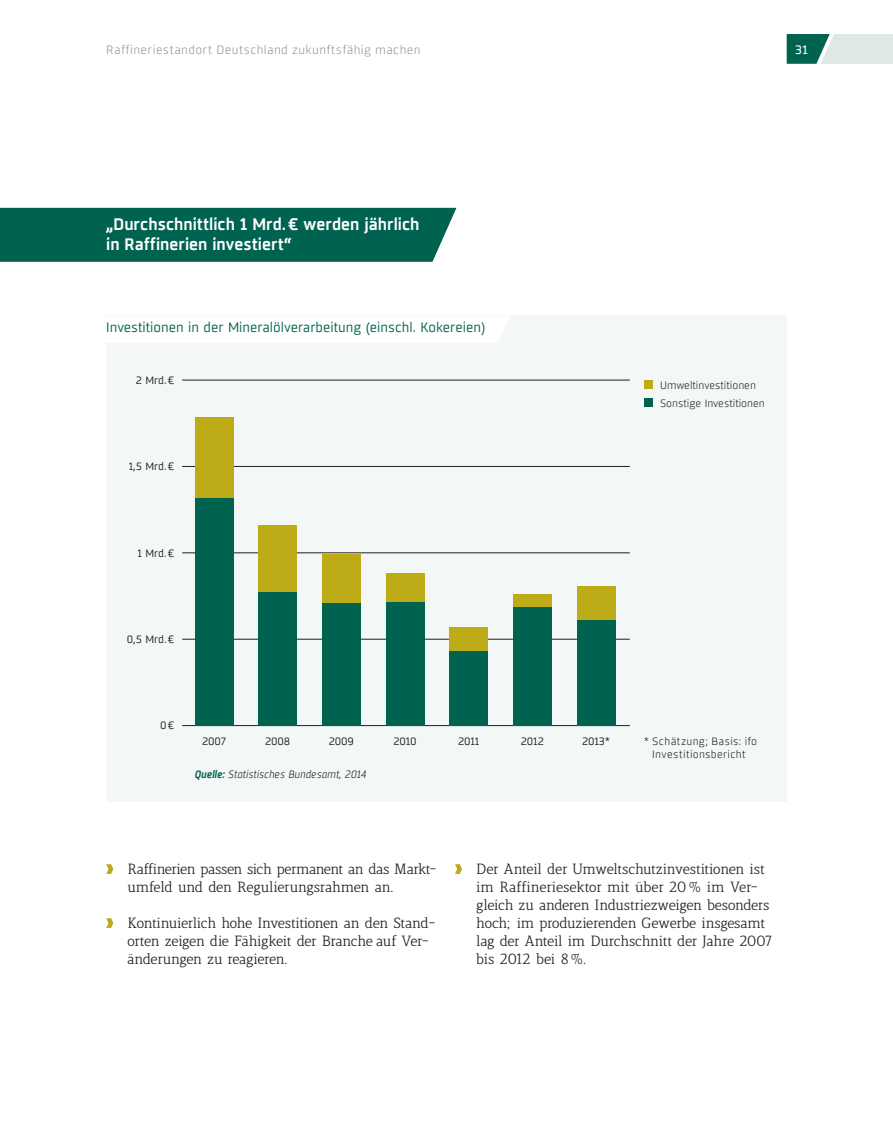
<style>
.page{position:relative;width:893px;height:1127px;background:#fff}
.page>*{position:absolute;margin:0;border:0;box-sizing:border-box;transform-origin:0 0}
.t1{font:600 16.5px/19.8px "Sisco";color:#fff}
.t2{font:300 14.25px/18px "Lenga";letter-spacing:-.015em;color:#231f20}
.t3{font:13.5px "Sisco";color:#006350}
.t4{font:300 12px "Sisco";letter-spacing:.03em;color:#939598}
.t5{font:12px "Sisco";color:#fff}
.t6{font:10.5px "Sisco";letter-spacing:-.01em;color:#231f20}
.t7{font:300 10.5px/18px "Sisco";color:#231f20}
.t8{font:300 10.5px/12.6px "Sisco";letter-spacing:.03em;color:#231f20;text-align:center}
.t9{font:italic 300 10.5px "Sisco";color:#231f20}
.s1{font-weight:600;color:#006350}
</style>
<div class="page">
<svg style="left:786px;top:34px;width:107px;height:30px;background:#94bcb4"></svg>
<div style="left:0;top:208px;width:456px;height:54px;background:#006350"></div>
<div style="left:106px;top:316px;width:681px;height:486px;background:#f3f7f6"></div>
<div style="left:107px;top:316px;width:402px;height:27px;background:#fff"></div>
<svg style="left:106px;top:864px;width:8px;height:10px"></svg>
<svg style="left:106px;top:918px;width:8px;height:10px"></svg>
<svg style="left:455px;top:864px;width:7px;height:10px"></svg>
<div style="left:644px;top:380px;width:9px;height:9px;background:#bdac17"></div>
<div style="left:644px;top:398px;width:9px;height:9px;background:#006350"></div>
<hr style="left:182px;top:725px;width:448px;height:1px;background:#231f20">
<hr style="left:182px;top:639px;width:448px;height:1px;background:#231f20">
<hr style="left:182px;top:552px;width:448px;height:1px;background:#231f20">
<hr style="left:182px;top:466px;width:448px;height:1px;background:#231f20">
<hr style="left:182px;top:380px;width:448px;height:1px;background:#231f20">
<div style="left:195px;top:417px;width:38px;height:308px;background:#bdac17"></div>
<div style="left:195px;top:498px;width:38px;height:227px;background:#006350"></div>
<div style="left:259px;top:525px;width:38px;height:200px;background:#bdac17"></div>
<div style="left:259px;top:592px;width:38px;height:133px;background:#006350"></div>
<div style="left:322px;top:554px;width:39px;height:171px;background:#bdac17"></div>
<div style="left:322px;top:603px;width:39px;height:122px;background:#006350"></div>
<div style="left:386px;top:573px;width:38px;height:152px;background:#bdac17"></div>
<div style="left:386px;top:602px;width:38px;height:123px;background:#006350"></div>
<div style="left:450px;top:627px;width:38px;height:98px;background:#bdac17"></div>
<div style="left:450px;top:651px;width:38px;height:74px;background:#006350"></div>
<div style="left:513px;top:594px;width:39px;height:131px;background:#bdac17"></div>
<div style="left:513px;top:607px;width:39px;height:118px;background:#006350"></div>
<div style="left:577px;top:586px;width:38px;height:139px;background:#bdac17"></div>
<div style="left:577px;top:620px;width:38px;height:105px;background:#006350"></div>
<p class="t4" style="left:106px;top:42px;width:316px">Raffineriestandort Deutschland zukunftsfähig machen</p>
<p class="t5" style="left:795px;top:42px;width:14px">31</p>
<p class="t1" style="left:106px;top:215px;width:315px">„Durchschnittlich 1 Mrd.€ werden jährlich in Raffinerien investiert“</p>
<p class="t3" style="left:106px;top:318px;width:381px">Investitionen in der Mineralölverarbeitung (einschl. Kokereien)</p>
<p class="t6" style="left:136px;top:373px;width:41px">2 Mrd.€</p>
<p class="t6" style="left:129px;top:460px;width:48px">1,5 Mrd.€</p>
<p class="t6" style="left:138px;top:546px;width:39px">1 Mrd.€</p>
<p class="t6" style="left:127px;top:632px;width:50px">0,5 Mrd.€</p>
<p class="t6" style="left:160px;top:719px;width:16px">0€</p>
<p class="t6" style="left:202px;top:735px;width:26px">2007</p>
<p class="t6" style="left:265px;top:735px;width:27px">2008</p>
<p class="t6" style="left:329px;top:735px;width:27px">2009</p>
<p class="t6" style="left:393px;top:735px;width:25px">2010</p>
<p class="t6" style="left:458px;top:735px;width:23px">2011</p>
<p class="t6" style="left:521px;top:735px;width:25px">2012</p>
<p class="t6" style="left:582px;top:735px;width:30px">2013*</p>
<p class="t9" style="left:195px;top:767px;width:173px"><span class="s1">Quelle:</span> Statistisches Bundesamt, 2014</p>
<p class="t7" style="left:660px;top:377px;width:106px">Umweltinvestitionen<br>Sonstige Investitionen</p>
<p class="t8" style="left:644px;top:735px;width:115px">* Schätzung; Basis: ifo<br>Investitionsbericht</p>
<p class="t2" style="left:128px;top:861px;width:311px">Raffinerien passen sich permanent an das Markt&shy;umfeld und den Regulierungsrahmen an.</p>
<p class="t2" style="left:128px;top:915px;width:310px">Kontinuierlich hohe Investitionen an den Stand&shy;orten zeigen die Fähigkeit der Branche auf Ver&shy;änderungen zu reagieren.</p>
<p class="t2" style="left:476px;top:861px;width:297px">Der Anteil der Umweltschutzinvestitionen ist im Raffineriesektor mit über 20% im Ver&shy;gleich zu anderen Industriezweigen besonders hoch; im produzierenden Gewerbe insgesamt lag der Anteil im Durchschnitt der Jahre 2007 bis 2012 bei 8%.</p>
</div>
